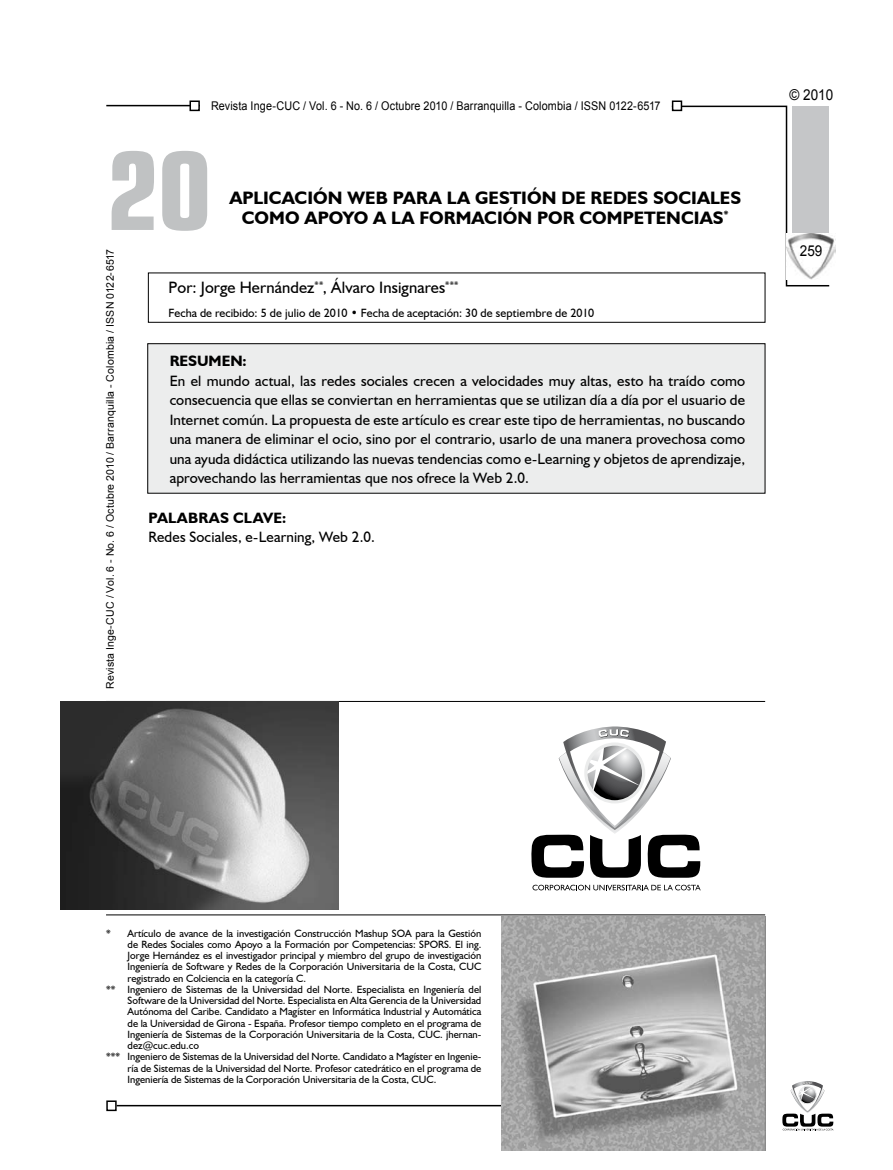
<style>
.page{position:relative;width:893px;height:1170px;background:#fff}
.page>*{position:absolute;margin:0;border:0;box-sizing:border-box;transform-origin:0 0}
.t1{font:700 condensed 108px "Eurostile LT Std";color:#c0c2c3}
.t2{font:700 18px/20px "Humanist 521 BT";letter-spacing:.005em;color:#000;text-align:center}
.t3{font:16.5px "Humanist 521 BT";letter-spacing:.005em;color:#000}
.t4{font:15px/19.5px "Humanist 521 BT";letter-spacing:.01em;color:#000;text-align:justify}
.t5{font:700 15px "Humanist 521 BT";color:#000}
.t6{font:15px "Arial";color:#000;scale:.9 1}
.t7{font:12px "Arial";letter-spacing:.01em;color:#000;scale:.9 1}
.t8{font:12px "Humanist 521 BT";color:#000}
.t9{font:10.5px "Humanist 521 BT";color:#000}
.t10{font:10.5px "Arial";letter-spacing:.015em;color:#000}
</style>
<div class="page">
<svg style="left:782px;top:1081px;width:51px;height:49px"></svg>
<hr style="left:117px;top:1104px;width:648px;height:2px;background:#000">
<div style="left:106px;top:1100px;width:11px;height:10px;border:2px solid #000"></div>
<hr style="left:106px;top:105px;width:94px;height:1px;background:#000">
<div style="left:190px;top:101px;width:9px;height:9px;background:#fff"></div>
<div style="left:189px;top:100px;width:11px;height:11px;border:2px solid #000"></div>
<svg style="left:671px;top:105px;width:159px;height:182px"></svg>
<div style="left:673px;top:101px;width:8px;height:9px;background:#fff"></div>
<div style="left:672px;top:100px;width:10px;height:11px;border:2px solid #000"></div>
<img style="left:787px;top:233px;width:48px;height:47px">
<div style="left:148px;top:343px;width:617px;height:150px;background:#eceded"></div>
<div style="left:147px;top:343px;width:618px;height:150px;border:1px solid #000"></div>
<hr style="left:106px;top:914px;width:659px;height:1px;background:#000">
<hr style="left:106px;top:701px;width:659px;height:1px;background:#000">
<svg style="left:531px;top:726px;width:169px;height:151px"></svg>
<svg style="left:532px;top:884px;width:169px;height:6px"></svg>
<img style="left:61px;top:701px;width:277px;height:208px">
<img style="left:501px;top:916px;width:264px;height:234px">
<p class="t7" style="left:211px;top:97px;width:501px">Revista Inge-CUC / Vol. 6 - No. 6 / Octubre 2010 / Barranquilla - Colombia / ISSN 0122-6517</p>
<h1 class="t1" style="left:106px;top:126px;width:107px">20</h1>
<h2 class="t2" style="left:229px;top:187px;width:513px">APLICACIÓN WEB PARA LA GESTIÓN DE REDES SOCIALES<br>COMO APOYO A LA FORMACIÓN POR COMPETENCIAS<sup>*</sup></h2>
<p class="t10" style="left:103px;top:688px;width:441px;rotate:-90deg">Revista Inge-CUC / Vol. 6 - No. 6 / Octubre 2010 / Barranquilla - Colombia / ISSN 0122-6517</p>
<h3 class="t3" style="left:169px;top:277px;width:291px">Por: Jorge Hernández<sup>**</sup>, Álvaro Insignares<sup>***</sup></h3>
<p class="t8" style="left:169px;top:305px;width:427px">Fecha de recibido: 5 de julio de 2010 • Fecha de aceptación: 30 de septiembre de 2010</p>
<h3 class="t5" style="left:170px;top:352px;width:21px">RESUMEN</h3>
<h3 class="t5" style="left:243px;top:352px;width:6px">:</h3>
<p class="t4" style="left:170px;top:371px;width:577px">En el mundo actual, las redes sociales crecen a velocidades muy altas, esto ha traído como consecuencia que ellas se conviertan en herramientas que se utilizan día a día por el usuario de Internet común. La propuesta de este artículo es crear este tipo de herramientas, no buscando una manera de eliminar el ocio, sino por el contrario, usarlo de una manera provechosa como una ayuda didáctica utilizando las nuevas tendencias como e-Learning y objetos de aprendizaje, aprovechando las herramientas que nos ofrece la Web 2.0.</p>
<h3 class="t5" style="left:148px;top:508px;width:20px">PALABRAS</h3>
<h3 class="t5" style="left:233px;top:508px;width:11px">CLAVE</h3>
<h3 class="t5" style="left:282px;top:508px;width:6px">:</h3>
<h3 class="t4" style="left:148px;top:527px;width:228px">Redes Sociales, e-Learning, Web 2.0.</h3>
<h3 class="t6" style="left:789px;top:85px;width:50px">© 2010</h3>
<h3 class="t6" style="left:800px;top:240px;width:27px">259</h3>
<p class="t9" style="left:106px;top:926px;width:377px">* Artículo de avance de la investigación Construcción Mashup SOA para la Gestión</p>
<p class="t9" style="left:128px;top:937px;width:355px">de Redes Sociales como Apoyo a la Formación por Competencias: SPORS. El ing.</p>
<p class="t9" style="left:128px;top:948px;width:355px">Jorge Hernández es el investigador principal y miembro del grupo de investigación</p>
<p class="t9" style="left:128px;top:960px;width:355px">Ingeniería de Software y Redes de la Corporación Universitaria de la Costa, CUC</p>
<p class="t9" style="left:128px;top:971px;width:180px">registrado en Colciencia en la categoría C.</p>
<p class="t9" style="left:106px;top:982px;width:377px">** Ingeniero de Sistemas de la Universidad del Norte. Especialista en Ingeniería del</p>
<p class="t9" style="left:128px;top:993px;width:355px">Software de la Universidad del Norte. Especialista en Alta Gerencia de la Universidad</p>
<p class="t9" style="left:128px;top:1005px;width:355px">Autónoma del Caribe. Candidato a Magíster en Informática Industrial y Automática</p>
<p class="t9" style="left:128px;top:1016px;width:355px">de la Universidad de Girona - España. Profesor tiempo completo en el programa de</p>
<p class="t9" style="left:128px;top:1027px;width:355px">Ingeniería de Sistemas de la Corporación Universitaria de la Costa, CUC. jhernan-</p>
<p class="t9" style="left:128px;top:1038px;width:73px">dez@cuc.edu.co</p>
<p class="t9" style="left:106px;top:1050px;width:377px">*** Ingeniero de Sistemas de la Universidad del Norte. Candidato a Magíster en Ingenie-</p>
<p class="t9" style="left:128px;top:1061px;width:355px">ría de Sistemas de la Universidad del Norte. Profesor catedrático en el programa de</p>
<p class="t9" style="left:128px;top:1072px;width:310px">Ingeniería de Sistemas de la Corporación Universitaria de la Costa, CUC.</p>
</div>
